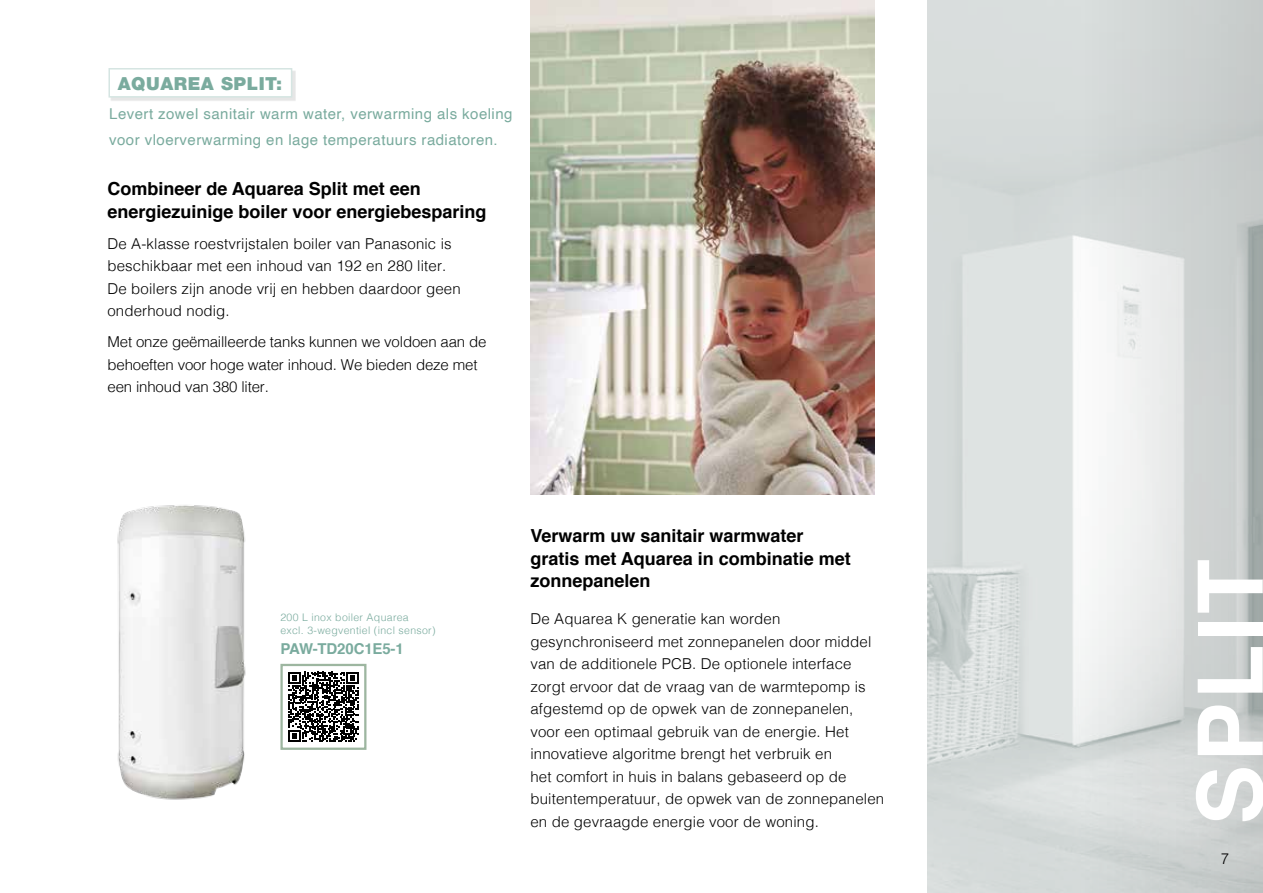
<style>
.page{position:relative;width:1263px;height:893px;background:#fff}
.page>*{position:absolute;margin:0;border:0;box-sizing:border-box;transform-origin:0 0}
.t1{font:700 90px "Helvetica";letter-spacing:.03em;color:#fff}
.t2{font:700 18px/22.5px "Helvetica";color:#000}
.t3{font:900 18px "Helvetica Neue LT Std";letter-spacing:.03em;color:#7aab9e}
.t4{font:300 15px/22.5px "Helvetica";letter-spacing:.01em;color:#000}
.t5{font:300 15px/22.5px "Helvetica";letter-spacing:-.01em;color:#000}
.t6{font:15px/25.5px "Helvetica";letter-spacing:.03em;color:#7aab9e}
.t7{font:700 15px "Helvetica";letter-spacing:-.01em;color:#7aab9e}
.t8{font:300 10.5px/12.6px "Helvetica";letter-spacing:.03em;color:#7aab9e}
</style>
<div class="page">
<svg style="left:927px;top:0;width:103px;height:893px;background:#d6dcdb"></svg>
<svg style="left:1030px;top:0;width:233px;height:893px;background:#d7dbda"></svg>
<div style="left:111px;top:70px;width:185px;height:31px;background:#e6e6e6"></div>
<div style="left:108px;top:68px;width:184px;height:30px;background:#fff;border:2px solid #d5e5e2"></div>
<img style="left:530px;top:0;width:344px;height:495px">
<img style="left:117px;top:505px;width:129px;height:295px">
<svg style="left:288px;top:672px;width:70px;height:70px"></svg>
<div style="left:280px;top:664px;width:86px;height:86px;border:2px solid #9db6a0"></div>
<p class="t3" style="left:118px;top:73px;width:166px">AQUAREA SPLIT:</p>
<p class="t6" style="left:109px;top:102px;width:405px">Levert zowel sanitair warm water, verwarming als koeling voor vloerverwarming en lage temperatuurs radiatoren.</p>
<p class="t2" style="left:107px;top:178px;width:381px">Combineer de Aquarea Split met een energiezuinige boiler voor energiebesparing</p>
<p class="t4" style="left:107px;top:231px;width:355px">De A-klasse roestvrijstalen boiler van Panasonic is beschikbaar met een inhoud van 192 en 280 liter.<br>De boilers zijn anode vrij en hebben daardoor geen onderhoud nodig.</p>
<p class="t5" style="left:107px;top:330px;width:381px">Met onze geëmailleerde tanks kunnen we voldoen aan de behoeften voor hoge water inhoud. We bieden deze met een inhoud van 380 liter.</p>
<p class="t2" style="left:530px;top:525px;width:322px">Verwarm uw sanitair warmwater gratis met Aquarea in combinatie met zonnepanelen</p>
<p class="t8" style="left:280px;top:610px;width:157px">200 L inox boiler Aquarea<br>excl. 3-wegventiel (incl sensor)</p>
<p class="t4" style="left:530px;top:607px;width:355px">De Aquarea K generatie kan worden gesynchroniseerd met zonnepanelen door middel van de additionele PCB. De optionele interface zorgt ervoor dat de vraag van de warmtepomp is afgestemd op de opwek van de zonnepanelen, voor een optimaal gebruik van de energie. Het innovatieve algoritme brengt het verbruik en<br>het comfort in huis in balans gebaseerd op de buitentemperatuur, de opwek van de zonnepanelen en de gevraagde energie voor de woning.</p>
<p class="t7" style="left:280px;top:637px;width:125px">PAW-TD20C1E5-1</p>
<h1 class="t1" style="left:1158px;top:825px;width:267px;rotate:-90deg">SPLIT</h1>
<p class="t4" style="left:1221px;top:847px;width:10px">7</p>
</div>
